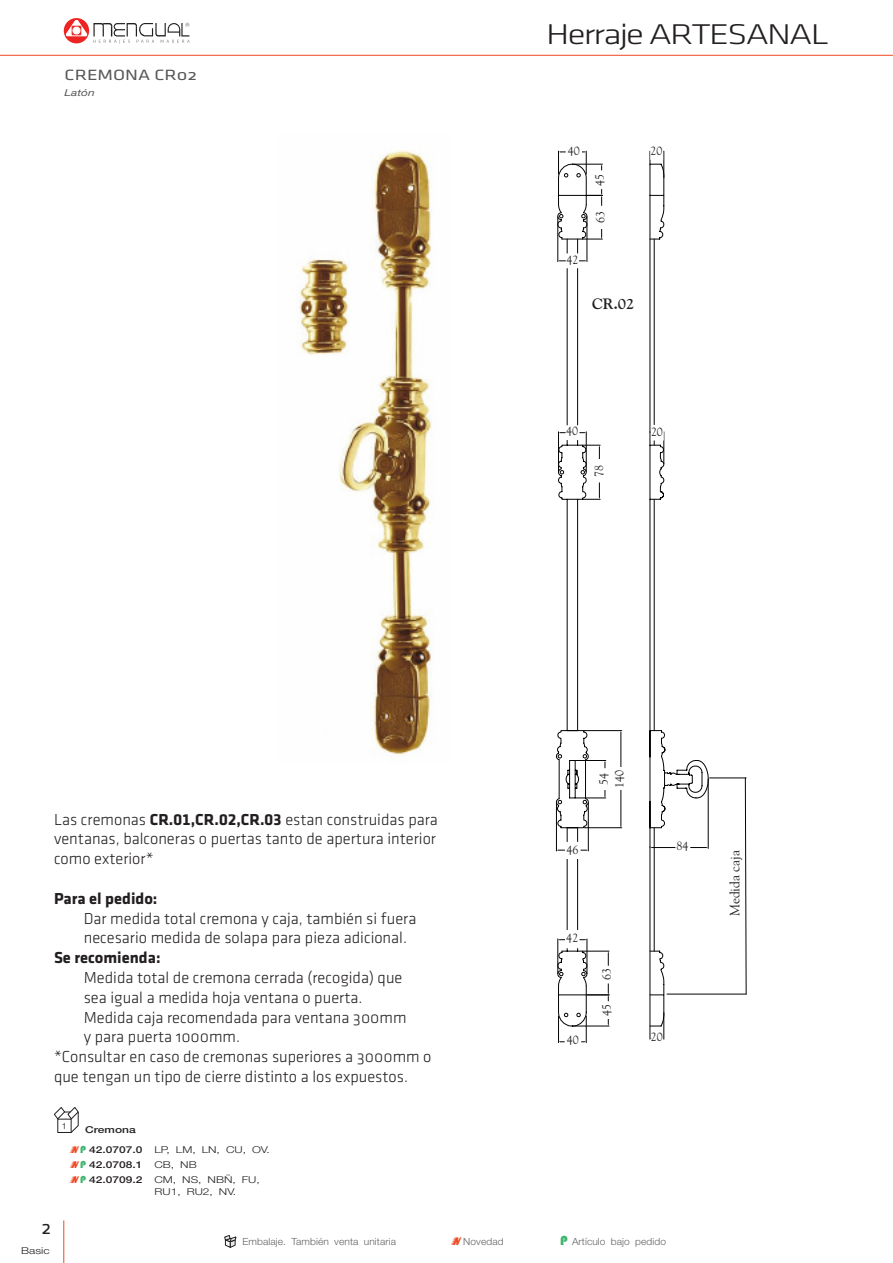
<style>
.page{position:relative;width:893px;height:1263px;background:#fff}
.page>*{position:absolute;margin:0;border:0;box-sizing:border-box;transform-origin:0 0}
.Titol_Capcelera_negr{font:29.7px "Klavika Light OSF";letter-spacing:-.05em;color:#231f20;scale:1.27 1}
.Paginació_esquerra{font:19.5px "Klavika Regular OSF";color:#231f20}
.t1{font:700 18px "Goudy";color:#231f20}
.t2{font:16.5px/19.8px "Klavika Light OSF";color:#231f20;text-align:justify}
.t3{font:700 16.5px "Klavika";color:#231f20}
.Material{font:15.45px "Klavika Regular OSF";color:#57585a;scale:1.27 1}
.t4{font:700 15px "Goudy";color:#231f20}
.t5{font:13.5px "Goudy";color:#231f20}
.t6{font:12px/15.9px "Goudy";color:#231f20}
.t7{font:300 9.9px "Helvetica Neue";letter-spacing:.01em;color:#636366;scale:1.04 1}
.Text_Taula{font:300 9.45px "Helvetica Neue";color:#231f20;scale:1.27 1}
.Text_Taula-2{font:500 9.45px "Helvetica Neue LT Pro";color:#231f20;scale:1.27 1}
.Material-2{font:italic 9.45px "Helvetica Neue";color:#57585a;scale:1.27 1}
.t8{font:300 condensed 8.25px "Helvetica Neue";color:#231f20;scale:1.27 1}
.s1{font-family:"Klavika";font-weight:700}
.s2{font-family:"Barbatrick";font-weight:400;font-size:12px;color:#f04822}
.s3{font-family:"Bauhaus 93";font-weight:400;font-size:10.5px;color:#3fb56d}
.s4{font-family:"Barbatrick";font-weight:400;font-size:13.5px;color:#f04822}
.s5{font-family:"Bauhaus 93";font-weight:400;font-size:13.5px;color:#3fb56d}
</style>
<div class="page">
<hr style="left:63px;top:1220px;width:1px;height:43px;background:#f04822">
<hr style="left:0;top:55px;width:893px;height:1px;background:#f04822">
<svg style="left:224px;top:1235px;width:12px;height:13px"></svg>
<div style="left:64px;top:18px;width:25px;height:25px;background:#ec2523;border-radius:50%"></div>
<svg style="left:66px;top:20px;width:21px;height:17px"></svg>
<div style="left:72px;top:26px;width:9px;height:9px;border:1px solid #ec2523"></div>
<div style="left:73px;top:27px;width:7px;height:7px;background:#fff;border-radius:50%"></div>
<div style="left:73px;top:27px;width:7px;height:7px;border:1px solid #fff;border-radius:50%"></div>
<svg style="left:93px;top:23px;width:97px;height:21px"></svg>
<svg style="left:609px;top:163px;width:56px;height:789px"></svg>
<svg style="left:650px;top:151px;width:15px;height:27px"></svg>
<svg style="left:649px;top:195px;width:16px;height:45px"></svg>
<svg style="left:649px;top:444px;width:16px;height:56px"></svg>
<hr style="left:664px;top:432px;width:1px;height:32px;background:#020405">
<hr style="left:650px;top:499px;width:1px;height:232px;background:#020405">
<hr style="left:654px;top:499px;width:1px;height:232px;background:#020405">
<hr style="left:584px;top:730px;width:38px;height:1px;background:#020405">
<hr style="left:584px;top:827px;width:38px;height:1px;background:#020405">
<hr style="left:621px;top:732px;width:1px;height:94px;background:#020405">
<svg style="left:649px;top:730px;width:60px;height:309px"></svg>
<svg style="left:556px;top:151px;width:53px;height:891px"></svg>
<div style="left:566px;top:144px;width:15px;height:17px;background:#fff"></div>
<div style="left:593px;top:171px;width:17px;height:18px;background:#fff"></div>
<div style="left:594px;top:206px;width:17px;height:22px;background:#fff"></div>
<div style="left:566px;top:254px;width:12px;height:14px;background:#fff"></div>
<div style="left:566px;top:426px;width:13px;height:14px;background:#fff"></div>
<div style="left:592px;top:460px;width:17px;height:22px;background:#fff"></div>
<div style="left:598px;top:769px;width:13px;height:20px;background:#fff"></div>
<div style="left:612px;top:767px;width:17px;height:22px;background:#fff"></div>
<div style="left:565px;top:842px;width:15px;height:16px;background:#fff"></div>
<div style="left:565px;top:931px;width:14px;height:17px;background:#fff"></div>
<div style="left:600px;top:966px;width:17px;height:17px;background:#fff"></div>
<div style="left:600px;top:1002px;width:17px;height:16px;background:#fff"></div>
<div style="left:565px;top:1033px;width:16px;height:17px;background:#fff"></div>
<div style="left:651px;top:145px;width:12px;height:14px;background:#fff"></div>
<div style="left:651px;top:425px;width:12px;height:15px;background:#fff"></div>
<div style="left:676px;top:840px;width:14px;height:15px;background:#fff"></div>
<div style="left:652px;top:1031px;width:10px;height:15px;background:#fff"></div>
<hr style="left:667px;top:994px;width:79px;height:1px;background:#020405">
<hr style="left:709px;top:778px;width:37px;height:1px;background:#020405">
<svg style="left:745px;top:777px;width:1px;height:217px"></svg>
<svg style="left:54px;top:1107px;width:25px;height:26px"></svg>
<img style="left:299px;top:150px;width:133px;height:605px">
<p class="Material" style="left:65px;top:67px;width:106px">CREMONA CR02</p>
<p class="Material-2" style="left:65px;top:87px;width:25px">Latón</p>
<p class="Titol_Capcelera_negr" style="left:546px;top:19px;width:224px">Herraje ARTESANAL</p>
<p class="t6" style="left:568px;top:143px;width:13px">40</p>
<p class="t6" style="left:566px;top:251px;width:13px">42</p>
<p class="t6" style="left:591px;top:186px;width:13px;rotate:-90deg">45</p>
<p class="t6" style="left:592px;top:223px;width:13px;rotate:-90deg">63</p>
<p class="t4" style="left:592px;top:295px;width:44px">CR.02</p>
<p class="t6" style="left:651px;top:142px;width:13px">20</p>
<p class="t6" style="left:566px;top:423px;width:13px">40</p>
<p class="t6" style="left:591px;top:476px;width:13px;rotate:-90deg">78</p>
<p class="t6" style="left:651px;top:423px;width:13px">20</p>
<p class="t2" style="left:54px;top:809px;width:385px">Las cremonas <span class="s1">CR.01,CR.02,CR.03</span> estan construidas para ventanas, balconeras o puertas tanto de apertura interior como exterior*</p>
<p class="t3" style="left:54px;top:889px;width:105px">Para el pedido:</p>
<p class="t2" style="left:84px;top:908px;width:334px">Dar medida total cremona y caja, también si fuera</p>
<p class="t2" style="left:84px;top:928px;width:325px">necesario medida de solapa para pieza adicional.</p>
<p class="t3" style="left:54px;top:949px;width:108px">Se recomienda:</p>
<p class="t2" style="left:84px;top:968px;width:320px">Medida total de cremona cerrada (recogida) que</p>
<p class="t2" style="left:84px;top:988px;width:280px">sea igual a medida hoja ventana o puerta.</p>
<p class="t2" style="left:84px;top:1007px;width:324px">Medida caja recomendada para ventana 300mm</p>
<p class="t2" style="left:84px;top:1027px;width:158px">y para puerta 1000mm.</p>
<p class="t2" style="left:54px;top:1047px;width:379px">*Consultar en caso de cremonas superiores a 3000mm o que tengan un tipo de cierre distinto a los expuestos.</p>
<p class="t8" style="left:62px;top:1121px;width:5px">1</p>
<p class="Text_Taula-2" style="left:85px;top:1124px;width:41px">Cremona</p>
<p class="Text_Taula-2" style="left:71px;top:1144px;width:58px"><span class="s2">N</span> <span class="s3">P</span> 42.0707.0</p>
<p class="Text_Taula" style="left:154px;top:1144px;width:92px">LP, LM, LN, CU, OV.</p>
<p class="Text_Taula-2" style="left:71px;top:1159px;width:58px"><span class="s2">N</span> <span class="s3">P</span> 42.0708.1</p>
<p class="Text_Taula" style="left:154px;top:1159px;width:35px">CB, NB</p>
<p class="Text_Taula-2" style="left:71px;top:1174px;width:58px"><span class="s2">N</span> <span class="s3">P</span> 42.0709.2</p>
<p class="Text_Taula" style="left:154px;top:1174px;width:84px">CM, NS, NBÑ, FU,</p>
<p class="Text_Taula" style="left:154px;top:1186px;width:66px">RU1, RU2, NV.</p>
<p class="t6" style="left:318px;top:923px;width:13px">42</p>
<p class="t6" style="left:358px;top:978px;width:13px;rotate:-90deg">80</p>
<p class="t6" style="left:358px;top:1022px;width:13px;rotate:-90deg">48</p>
<p class="t1" style="left:245px;top:1068px;width:54px">Pág.62</p>
<p class="Paginació_esquerra" style="left:41px;top:1217px;width:11px">2</p>
<p class="t6" style="left:595px;top:787px;width:19px;rotate:-90deg">54<br>140</p>
<p class="t6" style="left:566px;top:841px;width:13px">46</p>
<p class="t6" style="left:676px;top:838px;width:13px">84</p>
<p class="t6" style="left:566px;top:929px;width:13px">42</p>
<p class="t6" style="left:567px;top:1032px;width:13px">40</p>
<p class="t6" style="left:598px;top:980px;width:13px;rotate:-90deg">63</p>
<p class="t6" style="left:598px;top:1016px;width:13px;rotate:-90deg">45</p>
<p class="t6" style="left:651px;top:1028px;width:13px">20</p>
<p class="t5" style="left:726px;top:916px;width:68px;rotate:-90deg">Medida caja</p>
<p class="Text_Taula" style="left:21px;top:1245px;width:24px">Basic</p>
<p class="t7" style="left:242px;top:1236px;width:149px">Embalaje. También venta unitaria</p>
<p class="t7" style="left:453px;top:1236px;width:51px"><span class="s4">N</span> Novedad</p>
<p class="t7" style="left:560px;top:1236px;width:103px"><span class="s5">P</span> Artículo bajo pedido</p>
</div>
